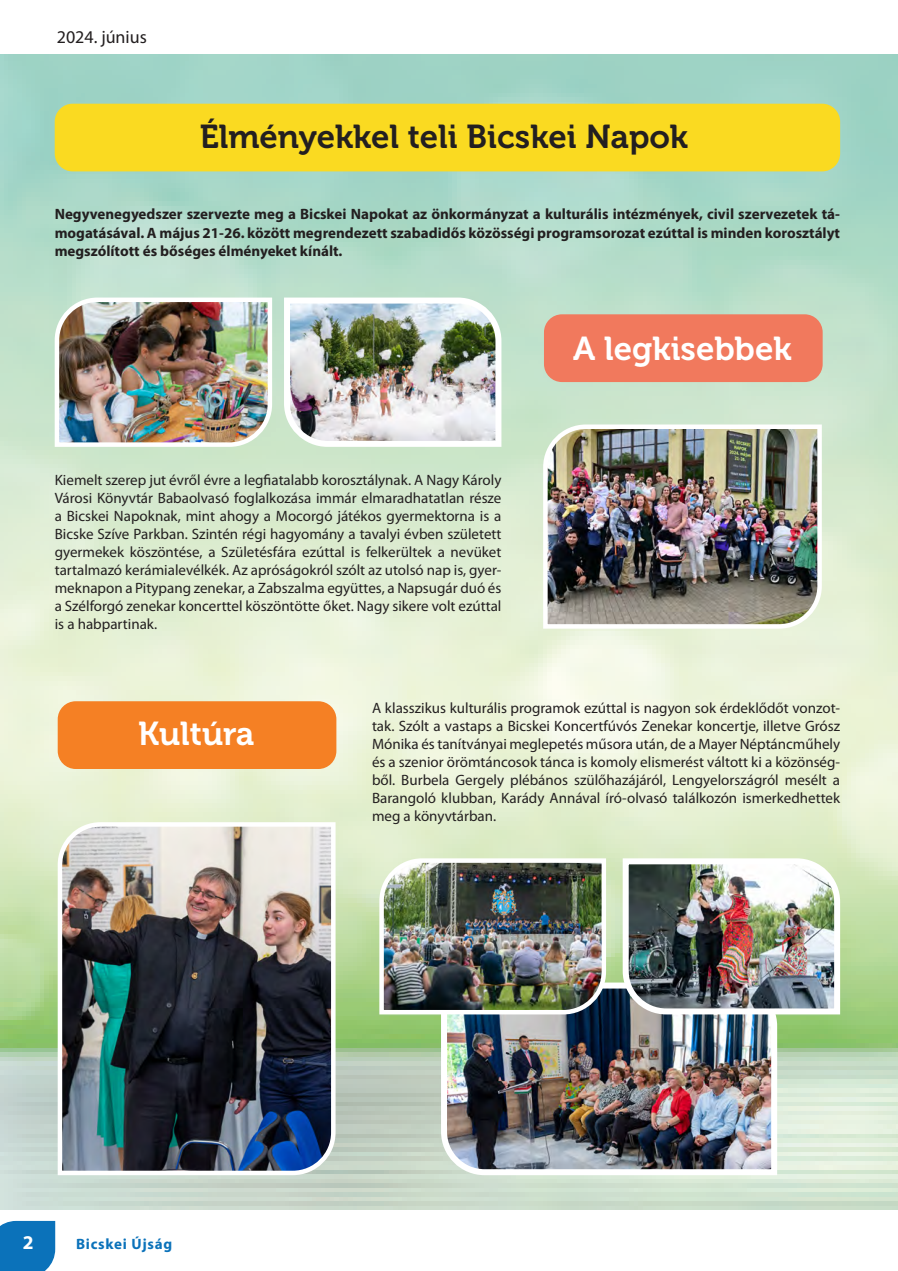
<style>
.page{position:relative;width:898px;height:1271px;background:#fff}
.page>*{position:absolute;margin:0;border:0;box-sizing:border-box;transform-origin:0 0}
.t1{font:33px "Museo 700";color:#231f20}
.t2{font:33px "Museo 700";color:#fff}
.t3{font:700 19.5px "Myriad Pro";color:#fff}
.Subheading{font:18px "Myriad Pro";color:#231f20}
.Body_text{font:15px/18px "Myriad Pro";color:#231f20;text-align:justify}
.Body_text-2{font:700 15px/18px "Myriad Pro";color:#231f20;text-align:justify}
.t4{font:700 15px "Myriad Pro";letter-spacing:.05em;color:#0b72ba}
</style>
<div class="page">
<img style="left:0;top:54px;width:897px;height:1155px">
<div style="left:55px;top:104px;width:785px;height:67px;background:#fada21;border-radius:18px"></div>
<img style="left:281px;top:294px;width:223px;height:156px">
<img style="left:52px;top:295px;width:222px;height:154px">
<div style="left:544px;top:314px;width:278px;height:68px;background:#f1795d;border-radius:18px"></div>
<img style="left:541px;top:422px;width:283px;height:209px">
<div style="left:58px;top:701px;width:278px;height:68px;background:#f58024;border-radius:18px"></div>
<img style="left:438px;top:979px;width:342px;height:199px">
<img style="left:619px;top:855px;width:224px;height:162px">
<img style="left:377px;top:856px;width:231px;height:160px">
<img style="left:55px;top:820px;width:283px;height:357px">
<div style="left:0;top:1221px;width:55px;height:50px;background:#0b72ba"></div>
<p class="Subheading" style="left:57px;top:26px;width:92px">2024. június</p>
<p class="t1" style="left:200px;top:118px;width:490px">Élményekkel teli Bicskei Napok</p>
<p class="Body_text-2" style="left:55px;top:205px;width:786px">Negyvenegyedszer szervezte meg a Bicskei Napokat az önkormányzat a kulturális intézmények, civil szervezetek tá&shy;mogatásával. A május 21-26. között megrendezett szabadidős közösségi programsorozat ezúttal is minden korosztályt megszólított és bőséges élményeket kínált.</p>
<p class="Body_text" style="left:55px;top:470px;width:448px">Kiemelt szerep jut évről évre a legfiatalabb korosztálynak. A Nagy Károly Városi Könyvtár Babaolvasó foglalkozása immár elmaradhatatlan része a Bicskei Napoknak, mint ahogy a Mocorgó játékos gyermektorna is a Bicske Szíve Parkban. Szintén régi hagyomány a tavalyi évben született gyermekek köszöntése, a Születésfára ezúttal is felkerültek a nevüket tartalmazó kerámialevélkék. Az apróságokról szólt az utolsó nap is, gyer&shy;meknapon a Pitypang zenekar, a Zabszalma együttes, a Napsugár duó és a Szélforgó zenekar koncerttel köszöntötte őket. Nagy sikere volt ezúttal is a habpartinak.</p>
<p class="t2" style="left:573px;top:330px;width:220px">A legkisebbek</p>
<p class="t2" style="left:138px;top:715px;width:117px">Kultúra</p>
<p class="Body_text" style="left:372px;top:698px;width:469px">A klasszikus kulturális programok ezúttal is nagyon sok érdeklődőt vonzot&shy;tak. Szólt a vastaps a Bicskei Koncertfúvós Zenekar koncertje, illetve Grósz Mónika és tanítványai meglepetés műsora után, de a Mayer Néptáncműhely és a szenior örömtáncosok tánca is komoly elismerést váltott ki a közönség&shy;ből. Burbela Gergely plébános szülőhazájáról, Lengyelországról mesélt a Barangoló klubban, Karády Annával író-olvasó találkozón ismerkedhettek meg a könyvtárban.</p>
<p class="t3" style="left:23px;top:1229px;width:12px">2</p>
<p class="t4" style="left:76px;top:1233px;width:98px">Bicskei Újság</p>
</div>
